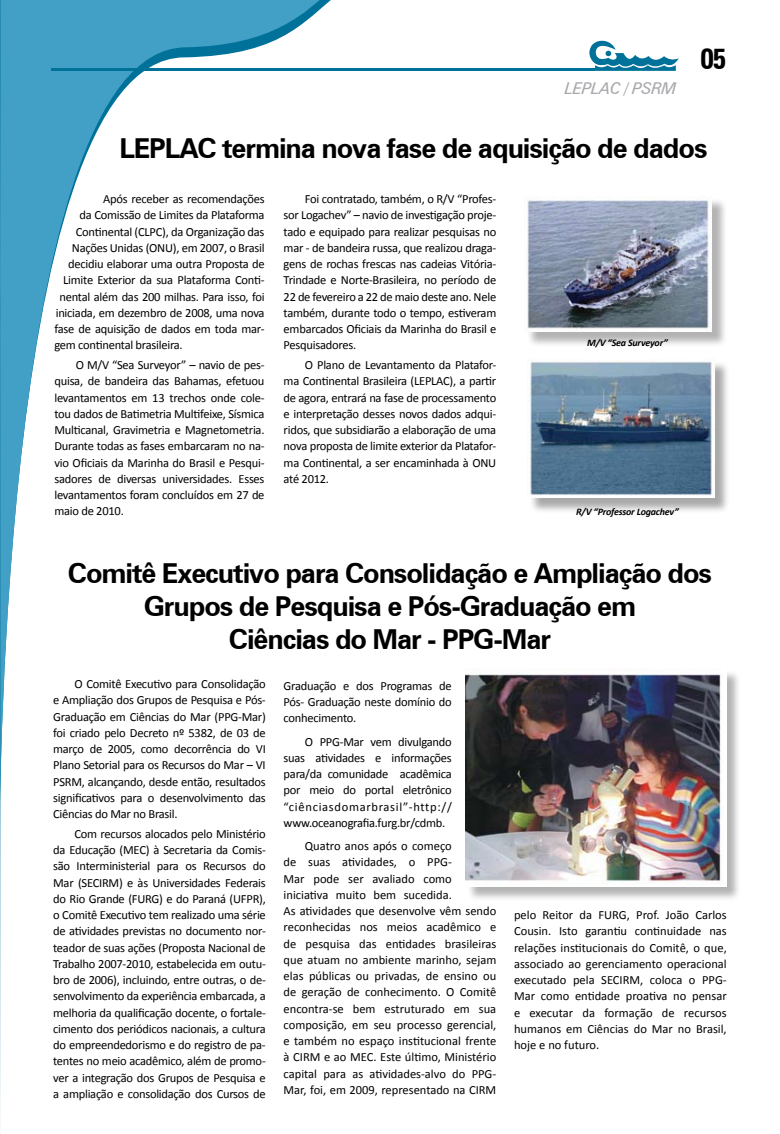
<style>
.page{position:relative;width:780px;height:1134px;background:#fff}
.page>*{position:absolute;margin:0;border:0;box-sizing:border-box;transform-origin:0 0}
.t1{font:700 condensed 28.75px "Zurich BT";color:#000}
.t2{font:700 27.5px/33px "Zurich BT";letter-spacing:-.04em;color:#000;text-align:center}
.t3{font:italic 16.25px "Zurich BT";letter-spacing:-.04em;color:#a7a9ac}
.t4{font:12.5px/16.2px "Calibri";letter-spacing:-.02em;color:#000;text-align:justify}
.t5{font:12.5px/16.2px "Calibri";color:#000}
.t6{font:italic 700 10px "Calibri";letter-spacing:-.02em;color:#000}
</style>
<div class="page">
<div style="left:529px;top:360px;width:221px;height:169px;background:#000;opacity:.34"></div>
<img style="left:527px;top:366px;width:187px;height:132px">
<svg style="left:0;top:0;width:331px;height:579px"></svg>
<svg style="left:0;top:235px;width:10px;height:886px"></svg>
<hr style="left:52px;top:68px;width:543px;height:3px;background:#00729a">
<svg style="left:589px;top:40px;width:89px;height:31px"></svg>
<div style="left:526px;top:198px;width:223px;height:168px;background:#000;opacity:.3"></div>
<img style="left:526px;top:198px;width:185px;height:134px">
<div style="left:467px;top:670px;width:299px;height:259px;background:#000;opacity:.3"></div>
<img style="left:465px;top:670px;width:261px;height:216px">
<h3 class="t3" style="left:565px;top:79px;width:113px">LEPLAC / PSRM</h3>
<h1 class="t1" style="left:700px;top:42px;width:28px">05</h1>
<h2 class="t2" style="left:119px;top:131px;width:589px">LEPLAC termina nova fase de aquisição de dados</h2>
<p class="t4" style="left:103px;top:190px;width:163px">Após receber as recomendações</p>
<p class="t4" style="left:79px;top:206px;width:186px">da Comissão de Limites da Plataforma</p>
<p class="t4" style="left:76px;top:223px;width:190px">Continental (CLPC), da Organização das</p>
<p class="t4" style="left:72px;top:239px;width:194px">Nações Unidas (ONU), em 2007, o Brasil</p>
<p class="t4" style="left:68px;top:255px;width:198px">decidiu elaborar uma outra Proposta de</p>
<p class="t4" style="left:63px;top:271px;width:203px">Limite Exterior da sua Plataforma Conti-</p>
<p class="t4" style="left:59px;top:288px;width:206px">nental além das 200 milhas. Para isso, foi</p>
<p class="t4" style="left:56px;top:304px;width:210px">iniciada, em dezembro de 2008, uma nova</p>
<p class="t4" style="left:54px;top:320px;width:212px">fase de aquisição de dados em toda mar-</p>
<p class="t4" style="left:54px;top:336px;width:130px">gem continental brasileira.</p>
<p class="t4" style="left:54px;top:356px;width:212px;text-indent:21px">O M/V “Sea Surveyor” – navio de pes&shy;quisa, de bandeira das Bahamas, efetuou levantamentos em 13 trechos onde cole&shy;tou dados de Batimetria Multifeixe, Sísmica Multicanal, Gravimetria e Magnetometria.<br>Durante todas as fases embarcaram no na&shy;vio Oficiais da Marinha do Brasil e Pesqui&shy;sadores de diversas universidades. Esses levantamentos foram concluídos em 27 de maio de 2010.</p>
<p class="t4" style="left:283px;top:190px;width:214px;text-indent:21px">Foi contratado, também, o R/V “Profes&shy;sor Logachev” – navio de investigação proje&shy;tado e equipado para realizar pesquisas no mar - de bandeira russa, que realizou draga&shy;gens de rochas frescas nas cadeias Vitória-Trindade e Norte-Brasileira, no período de 22 de fevereiro a 22 de maio deste ano. Nele também, durante todo o tempo, estiveram embarcados Oficiais da Marinha do Brasil e Pesquisadores.</p>
<p class="t4" style="left:283px;top:356px;width:214px;text-indent:21px">O Plano de Levantamento da Platafor&shy;ma Continental Brasileira (LEPLAC), a partir de agora, entrará na fase de processamento e interpretação desses novos dados adqui&shy;ridos, que subsidiarão a elaboração de uma nova proposta de limite exterior da Platafor&shy;ma Continental, a ser encaminhada à ONU até 2012.</p>
<p class="t6" style="left:587px;top:337px;width:82px">M/V “Sea Surveyor”</p>
<p class="t6" style="left:576px;top:506px;width:104px">R/V “Professor Logachev”</p>
<h2 class="t2" style="left:68px;top:557px;width:645px">Comitê Executivo para Consolidação e Ampliação dos<br>Grupos de Pesquisa e Pós-Graduação em<br>Ciências do Mar - PPG-Mar</h2>
<p class="t4" style="left:53px;top:675px;width:214px;text-indent:21px">O Comitê Executivo para Consolidação e Ampliação dos Grupos de Pesquisa e Pós-Graduação em Ciências do Mar (PPG-Mar) foi criado pelo Decreto nº 5382, de 03 de março de 2005, como decorrência do VI Plano Setorial para os Recursos do Mar – VI PSRM, alcançando, desde então, resultados significativos para o desenvolvimento das Ciências do Mar no Brasil.</p>
<p class="t4" style="left:53px;top:825px;width:214px;text-indent:21px">Com recursos alocados pelo Ministério da Educação (MEC) à Secretaria da Comis&shy;são Interministerial para os Recursos do Mar (SECIRM) e às Universidades Federais do Rio Grande (FURG) e do Paraná (UFPR), o Comitê Executivo tem realizado uma série de atividades previstas no documento nor&shy;teador de suas ações (Proposta Nacional de Trabalho 2007-2010, estabelecida em outu&shy;bro de 2006), incluindo, entre outras, o de&shy;senvolvimento da experiência embarcada, a melhoria da qualificação docente, o fortale&shy;cimento dos periódicos nacionais, a cultura do empreendedorismo e do registro de pa&shy;tentes no meio acadêmico, além de promo&shy;ver a integração dos Grupos de Pesquisa e a ampliação e consolidação dos Cursos de</p>
<p class="t4" style="left:283px;top:677px;width:170px">Graduação e dos Programas de Pós- Graduação neste domínio do conhecimento.</p>
<p class="t4" style="left:283px;top:733px;width:170px;text-indent:21px">O PPG-Mar vem divulgando suas atividades e informações para/da comunidade acadêmica por meio do portal eletrônico “ciênciasdomarbrasil”-http:// www.oceanografia.furg.br/cdmb.</p>
<p class="t5" style="left:283px;top:837px;width:214px;text-indent:21px">Quatro anos após o começo<br>de suas atividades, o PPG-<br>Mar pode ser avaliado como iniciativa muito bem sucedida.<br>As atividades que desenvolve vêm sendo reconhecidas nos meios acadêmico e de pesquisa das entidades brasileiras que atuam no ambiente marinho, sejam elas públicas ou privadas, de ensino ou de geração de conhecimento. O Comitê encontra-se bem estruturado em sua composição, em seu processo gerencial, e também no espaço institucional frente à CIRM e ao MEC. Este último, Ministério capital para as atividades-alvo do PPG-Mar, foi, em 2009, representado na CIRM</p>
<p class="t4" style="left:514px;top:906px;width:214px">pelo Reitor da FURG, Prof. João Carlos Cousin. Isto garantiu continuidade nas relações institucionais do Comitê, o que, associado ao gerenciamento operacional executado pela SECIRM, coloca o PPG-Mar como entidade proativa no pensar e executar da formação de recursos humanos em Ciências do Mar no Brasil, hoje e no futuro.</p>
</div>
